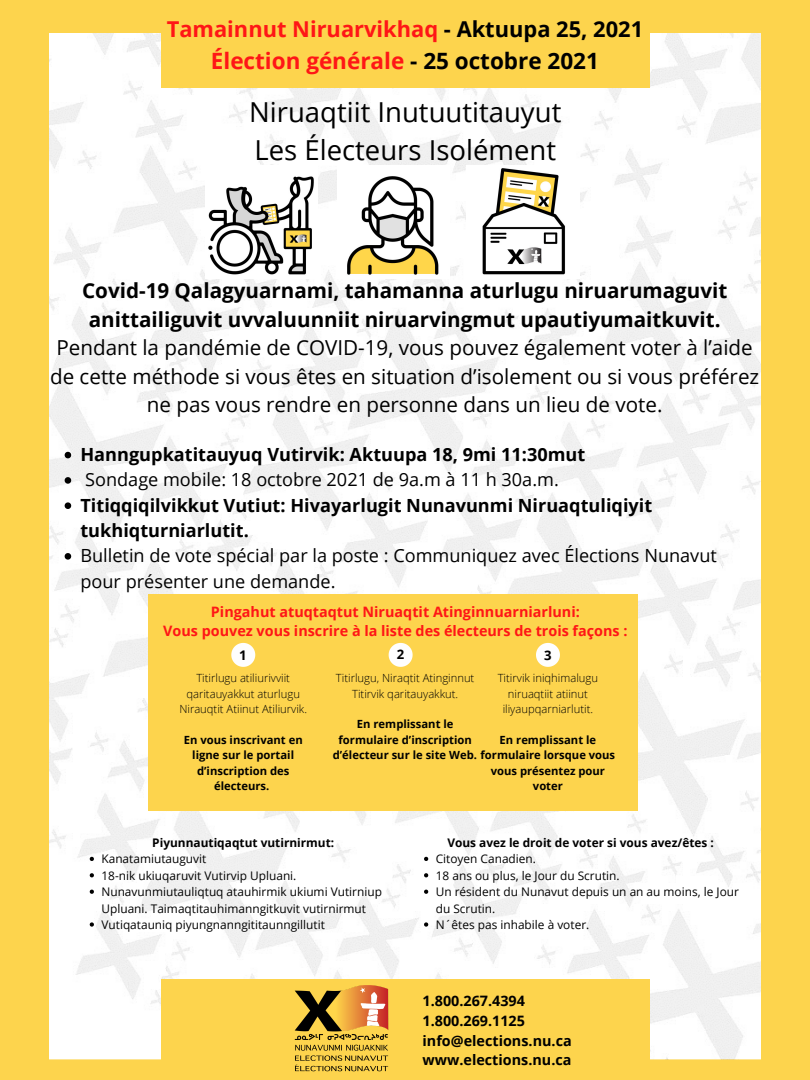
<style>
.page{position:relative;width:810px;height:1080px;background:#fdd44d}
.page>*{position:absolute;margin:0;border:0;box-sizing:border-box;transform-origin:0 0}
.t1{font:27.5px "Open Sans";color:#000}
.t2{font:700 22.5px "Open Sans";color:#ff1616}
.t3{font:700 21.88px "Open Sans";color:#ff1616}
.t4{font:20.62px/28.6px "Open Sans";color:#000;text-align:center}
.t5{font:700 20.62px/28.6px "Open Sans";color:#000;text-align:center}
.t6{font:18.12px/25.3px "Open Sans";color:#000}
.t7{font:700 18.12px/25.3px "Open Sans";color:#000}
.t8{font:700 14.38px "Open Sans";color:#ff1616}
.t9{font:700 14.38px "Open Sans";color:#000}
.t10{font:700 13.25px "Open Sans";color:#000}
.t11{font:700 13.12px "Open Sans";color:#000}
.t12{font:11.88px/16.4px "Open Sans";color:#000}
.t13{font:700 11.88px "Open Sans";color:#000}
.t14{font:700 11.25px/15.5px "Open Sans";color:#000;text-align:center}
.t15{font:300 11.25px/15.5px "Open Sans";color:#000;text-align:center}
.s1{color:#000}
</style>
<div class="page">
<img style="left:50px;top:34px;width:710px;height:1025px">
<div style="left:161px;top:979px;width:489px;height:101px;background:#fdd44d"></div>
<div style="left:161px;top:0;width:489px;height:87px;background:#fdd44d"></div>
<svg style="left:65px;top:452px;width:6px;height:6px"></svg>
<svg style="left:65px;top:477px;width:6px;height:7px"></svg>
<svg style="left:65px;top:502px;width:6px;height:7px"></svg>
<svg style="left:65px;top:553px;width:6px;height:7px"></svg>
<img style="left:294px;top:985px;width:95px;height:87px">
<svg style="left:90px;top:857px;width:4px;height:4px"></svg>
<svg style="left:90px;top:873px;width:4px;height:4px"></svg>
<svg style="left:90px;top:890px;width:4px;height:4px"></svg>
<svg style="left:90px;top:922px;width:4px;height:5px"></svg>
<svg style="left:424px;top:857px;width:4px;height:4px"></svg>
<svg style="left:424px;top:873px;width:4px;height:4px"></svg>
<svg style="left:424px;top:890px;width:4px;height:4px"></svg>
<svg style="left:424px;top:922px;width:4px;height:5px"></svg>
<div style="left:149px;top:595px;width:489px;height:216px;background:#fdd44d"></div>
<svg style="left:231px;top:643px;width:24px;height:24px"></svg>
<svg style="left:389px;top:643px;width:24px;height:24px"></svg>
<svg style="left:536px;top:643px;width:24px;height:24px"></svg>
<img style="left:205px;top:166px;width:112px;height:112px">
<img style="left:337px;top:166px;width:112px;height:112px">
<img style="left:467px;top:166px;width:112px;height:112px">
<p class="t3" style="left:167px;top:14px;width:478px">Tamainnut Niruarvikhaq <span class="s1">- Aktuupa 25, 2021</span></p>
<p class="t2" style="left:211px;top:45px;width:389px">Élection générale <span class="s1">- 25 octobre 2021</span></p>
<p class="t1" style="left:249px;top:92px;width:314px">Niruaqtiit Inutuutitauyut</p>
<p class="t1" style="left:255px;top:131px;width:303px">Les Électeurs Isolément</p>
<p class="t5" style="left:82px;top:276px;width:647px">Covid-19 Qalagyuarnami, tahamanna aturlugu niruarumaguvit anittailiguvit uvvaluunniit niruarvingmut upautiyumaitkuvit.</p>
<p class="t4" style="left:50px;top:333px;width:711px">Pendant la pandémie de COVID-19, vous pouvez également voter à l’aide de cette méthode si vous êtes en situation d’isolement ou si vous préférez ne pas vous rendre en personne dans un lieu de vote.</p>
<p class="t7" style="left:80px;top:441px;width:506px">Hanngupkatitauyuq Vutirvik: Aktuupa 18, 9mi 11:30mut</p>
<p class="t6" style="left:85px;top:467px;width:475px">Sondage mobile: 18 octobre 2021 de 9a.m à 11 h 30a.m.</p>
<p class="t7" style="left:80px;top:492px;width:573px">Titiqqiqilvikkut Vutiut: Hivayarlugit Nunavunmi Niruaqtuliqiyit tukhiqturniarlutit.</p>
<p class="t6" style="left:80px;top:543px;width:638px">Bulletin de vote spécial par la poste : Communiquez avec Élections Nunavut pour présenter une demande.</p>
<p class="t8" style="left:211px;top:601px;width:370px">Pingahut atuqtaqtut Niruaqtit Atinginnuarniarluni:</p>
<p class="t8" style="left:163px;top:621px;width:466px">Vous pouvez vous inscrire à la liste des électeurs de trois façons :</p>
<p class="t15" style="left:179px;top:670px;width:129px">Titirlugu atiliurivviit qaritauyakkut aturlugu<br>Nirauqtit Atiinut Atiliurvik.</p>
<p class="t14" style="left:184px;top:732px;width:120px">En vous inscrivant en ligne sur le portail d’inscription des électeurs.</p>
<p class="t10" style="left:239px;top:646px;width:9px">1</p>
<p class="t11" style="left:397px;top:645px;width:9px">2</p>
<p class="t11" style="left:544px;top:646px;width:9px">3</p>
<p class="t15" style="left:336px;top:670px;width:140px">Titirlugu, Niraqtit Atinginnut<br>Titirvik qaritauyakkut.</p>
<p class="t14" style="left:357px;top:716px;width:98px">En remplissant le</p>
<p class="t14" style="left:339px;top:732px;width:135px">formulaire d’inscription</p>
<p class="t14" style="left:333px;top:747px;width:284px">d’électeur sur le site Web. formulaire lorsque vous</p>
<p class="t15" style="left:498px;top:670px;width:102px">Titirvik iniqhimalugu niruaqtiit atiinut iliyaupqarniarlutit.</p>
<p class="t14" style="left:500px;top:732px;width:98px">En remplissant le</p>
<p class="t14" style="left:491px;top:763px;width:116px">vous présentez pour voter</p>
<p class="t13" style="left:152px;top:834px;width:183px">Piyunnautiqaqtut vutirnirmut:</p>
<p class="t12" style="left:101px;top:851px;width:106px">Kanatamiutauguvit</p>
<p class="t12" style="left:101px;top:867px;width:197px">18-nik ukiuqaruvit Vutirvip Upluani.</p>
<p class="t12" style="left:101px;top:883px;width:282px">Nunavunmiutauliqtuq atauhirmik ukiumi Vutirniup<br>Upluani. Taimaqtitauhimanngitkuvit vutirnirmut</p>
<p class="t12" style="left:101px;top:916px;width:225px">Vutiqatauniq piyungnanngititaunngillutit</p>
<p class="t13" style="left:447px;top:834px;width:268px">Vous avez le droit de voter si vous avez/êtes :</p>
<p class="t12" style="left:436px;top:851px;width:102px">Citoyen Canadien.</p>
<p class="t12" style="left:436px;top:867px;width:185px">18 ans ou plus, le Jour du Scrutin.</p>
<p class="t12" style="left:436px;top:883px;width:305px">Un résident du Nunavut depuis un an au moins, le Jour du Scrutin.</p>
<p class="t12" style="left:436px;top:916px;width:155px">N´êtes pas inhabile à voter.</p>
<p class="t9" style="left:423px;top:991px;width:104px">1.800.267.4394</p>
<p class="t9" style="left:423px;top:1011px;width:104px">1.800.269.1125</p>
<p class="t9" style="left:423px;top:1030px;width:151px">info@elections.nu.ca</p>
<p class="t9" style="left:423px;top:1050px;width:151px">www.elections.nu.ca</p>
</div>
